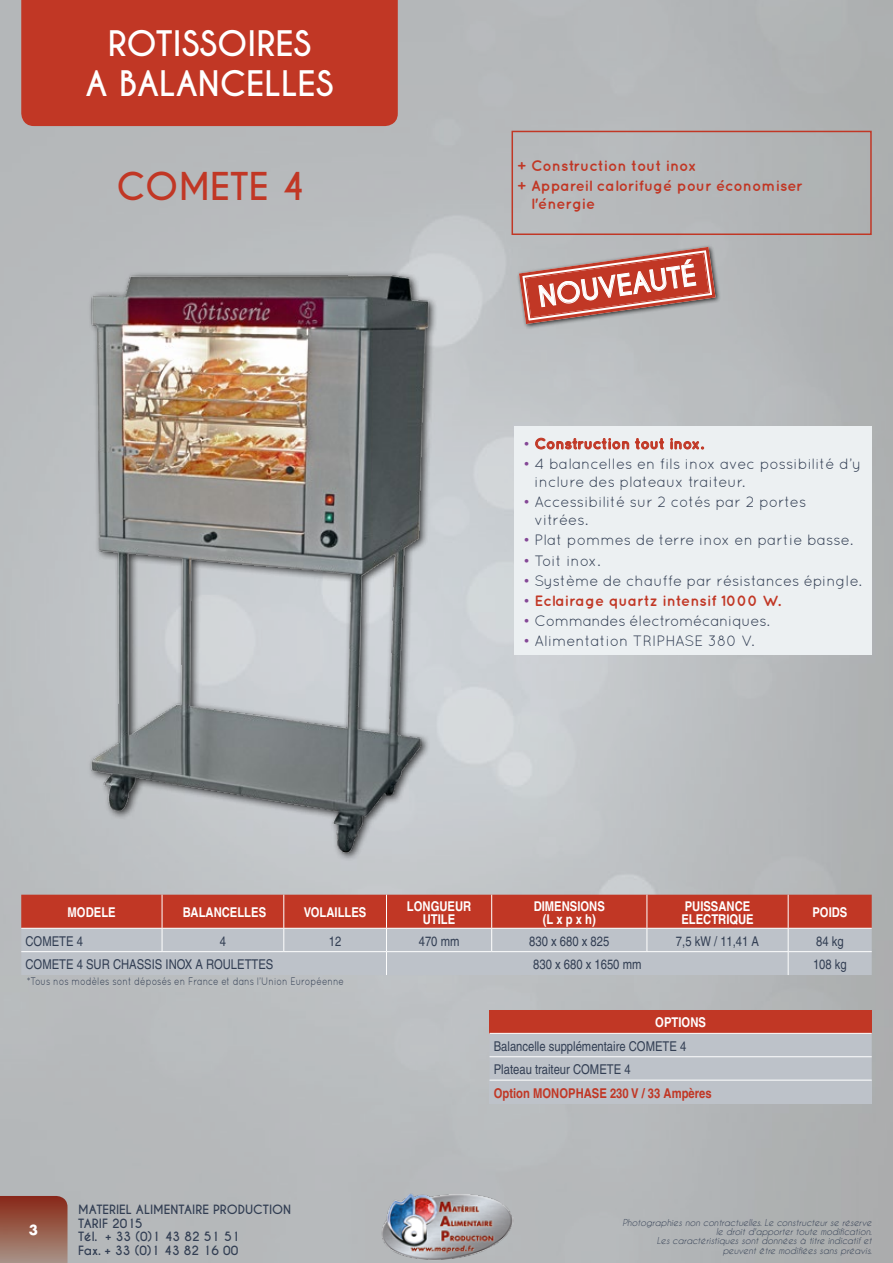
<style>
.page{position:relative;width:893px;height:1263px;background:#fff}
.page>*{position:absolute;margin:0;border:0;box-sizing:border-box;transform-origin:0 0}
.t1{font:700 36px "Caviar Dreams";color:#c13725}
.t2{font:700 33px/39.6px "Caviar Dreams";color:#fff;text-align:center}
.t3{font:700 27px "Caviar Dreams";color:#fff}
.t4{font:15px/18px "Quicksand";color:#323e53}
.t5{font:700 15px/20.1px "Quicksand";color:#c13725}
.t6{font:15px "Quicksand";letter-spacing:-.02em;color:#323e53}
.t7{font:13.5px/23.4px "Helvetica";color:#323e53;scale:.83 1}
.t8{font:700 13.5px/13.5px "Helvetica";color:#fff;text-align:center;scale:.83 1}
.t9{font:700 13.5px "Helvetica";color:#c13725;scale:.83 1}
.t10{font:700 13.5px "Futura";color:#fff}
.t11{font:700 12px/13.5px "Caviar Dreams";color:#323e53}
.t12{font:10.8px "Quicksand";color:#323e53;scale:.83 1}
.t13{font:italic 9px/9.4px "Caviar Dreams";color:#323e53;text-align:right}
.s1{font-weight:400;color:#844796}
.s2{color:#844796}
</style>
<div class="page">
<img style="left:0;top:0;width:893px;height:1263px">
<div style="left:21px;top:0;width:377px;height:126px;background:#c13725"></div>
<img style="left:45px;top:228px;width:421px;height:636px">
<svg style="left:0;top:1196px;width:68px;height:67px;background:#985e4f"></svg>
<img style="left:380px;top:1191px;width:133px;height:69px">
<div style="left:490px;top:1010px;width:382px;height:23px;background:#c13725"></div>
<div style="left:490px;top:1034px;width:382px;height:46px;background:#bdc2c9"></div>
<div style="left:490px;top:1080px;width:382px;height:23px;background:#bdc2c9"></div>
<hr style="left:490px;top:1033px;width:382px;height:1px;background:#fff">
<hr style="left:490px;top:1056px;width:382px;height:1px;background:#fff">
<hr style="left:490px;top:1080px;width:382px;height:1px;background:#fff">
<svg style="left:21px;top:895px;width:851px;height:80px;background:#c08b87"></svg>
<div style="left:514px;top:426px;width:358px;height:228px;background:#ecf0f2"></div>
<svg style="left:535px;top:437px;width:94px;height:13px"></svg>
<svg style="left:635px;top:438px;width:29px;height:12px"></svg>
<svg style="left:671px;top:438px;width:33px;height:12px"></svg>
<div style="left:511px;top:131px;width:361px;height:104px;border:2px solid #c13725"></div>
<div style="left:516px;top:244px;width:206px;height:86px;background:#b8bbbd"></div>
<svg style="left:516px;top:243px;width:203px;height:84px"></svg>
<h2 class="t2" style="left:86px;top:25px;width:249px">ROTISSOIRES<br>A BALANCELLES</h2>
<h1 class="t1" style="left:116px;top:165px;width:190px">COMETE 4</h1>
<p class="t5" style="left:517px;top:155px;width:287px">+ Construction tout inox<br>+ Appareil calorifugé pour économiser</p>
<p class="t5" style="left:531px;top:193px;width:66px">l'énergie</p>
<h3 class="t3" style="left:536px;top:281px;width:161px;rotate:-8deg">NOUVEAUTÉ</h3>
<p class="t5" style="left:523px;top:433px;width:182px"><span class="s1">•</span> Construction tout inox.</p>
<p class="t4" style="left:535px;top:455px;width:328px;text-indent:-12px"><span class="s2">•</span> 4 balancelles en fils inox avec possibilité d’y inclure des plateaux traiteur.</p>
<p class="t4" style="left:535px;top:493px;width:273px;text-indent:-12px"><span class="s2">•</span> Accessibilité sur 2 cotés par 2 portes vitrées.</p>
<p class="t4" style="left:523px;top:531px;width:332px"><span class="s2">•</span> Plat pommes de terre inox en partie basse.</p>
<p class="t4" style="left:523px;top:551px;width:79px"><span class="s2">•</span> Toit inox.</p>
<p class="t4" style="left:523px;top:571px;width:340px"><span class="s2">•</span> Système de chauffe par résistances épingle.</p>
<p class="t5" style="left:523px;top:590px;width:260px"><span class="s1">•</span> Eclairage quartz intensif 1000 W.</p>
<p class="t6" style="left:523px;top:612px;width:248px"><span class="s2">•</span> Commandes électromécaniques.</p>
<p class="t4" style="left:523px;top:632px;width:233px"><span class="s2">•</span> Alimentation TRIPHASE 380 V.</p>
<p class="t8" style="left:68px;top:905px;width:59px">MODELE</p>
<p class="t8" style="left:183px;top:905px;width:102px">BALANCELLES</p>
<p class="t8" style="left:304px;top:905px;width:77px">VOLAILLES</p>
<p class="t8" style="left:407px;top:899px;width:79px">LONGUEUR<br>UTILE</p>
<p class="t8" style="left:534px;top:899px;width:87px">DIMENSIONS (L x p x h)</p>
<p class="t8" style="left:681px;top:899px;width:89px;text-align:left">PUISSANCE<br>ELECTRIQUE</p>
<p class="t8" style="left:812px;top:905px;width:44px">POIDS</p>
<p class="t7" style="left:26px;top:929px;width:71px">COMETE 4</p>
<p class="t7" style="left:220px;top:929px;width:9px">4</p>
<p class="t7" style="left:329px;top:929px;width:17px">12</p>
<p class="t7" style="left:419px;top:929px;width:50px">470 mm</p>
<p class="t7" style="left:529px;top:929px;width:98px">830 x 680 x 825</p>
<p class="t7" style="left:676px;top:929px;width:102px">7,5 kW / 11,41 A</p>
<p class="t7" style="left:816px;top:929px;width:35px">84 kg</p>
<p class="t7" style="left:26px;top:953px;width:300px">COMETE 4 SUR CHASSIS INOX A ROULETTES</p>
<p class="t7" style="left:533px;top:953px;width:132px">830 x 680 x 1650 mm</p>
<p class="t7" style="left:813px;top:953px;width:42px">108 kg</p>
<p class="t12" style="left:27px;top:975px;width:384px">*Tous nos modèles sont déposés en France et dans l’Union Européenne</p>
<p class="t10" style="left:29px;top:1221px;width:11px">3</p>
<p class="t11" style="left:78px;top:1203px;width:215px">MATERIEL ALIMENTAIRE PRODUCTION<br>TARIF 2015<br>Tél. + 33 (0)1 43 82 51 51<br>Fax. + 33 (0)1 43 82 16 00</p>
<p class="t8" style="left:655px;top:1016px;width:63px">OPTIONS</p>
<p class="t7" style="left:494px;top:1034px;width:234px">Balancelle supplémentaire COMETE 4<br>Plateau traiteur COMETE 4</p>
<p class="t9" style="left:494px;top:1084px;width:264px">Option MONOPHASE 230 V / 33 Ampères</p>
<p class="t13" style="left:622px;top:1217px;width:251px">Photographies non contractuelles. Le constructeur se réserve le droit d'apporter toute modification.<br>Les caractéristiques sont données à titre indicatif et peuvent être modifiées sans préavis.</p>
</div>
